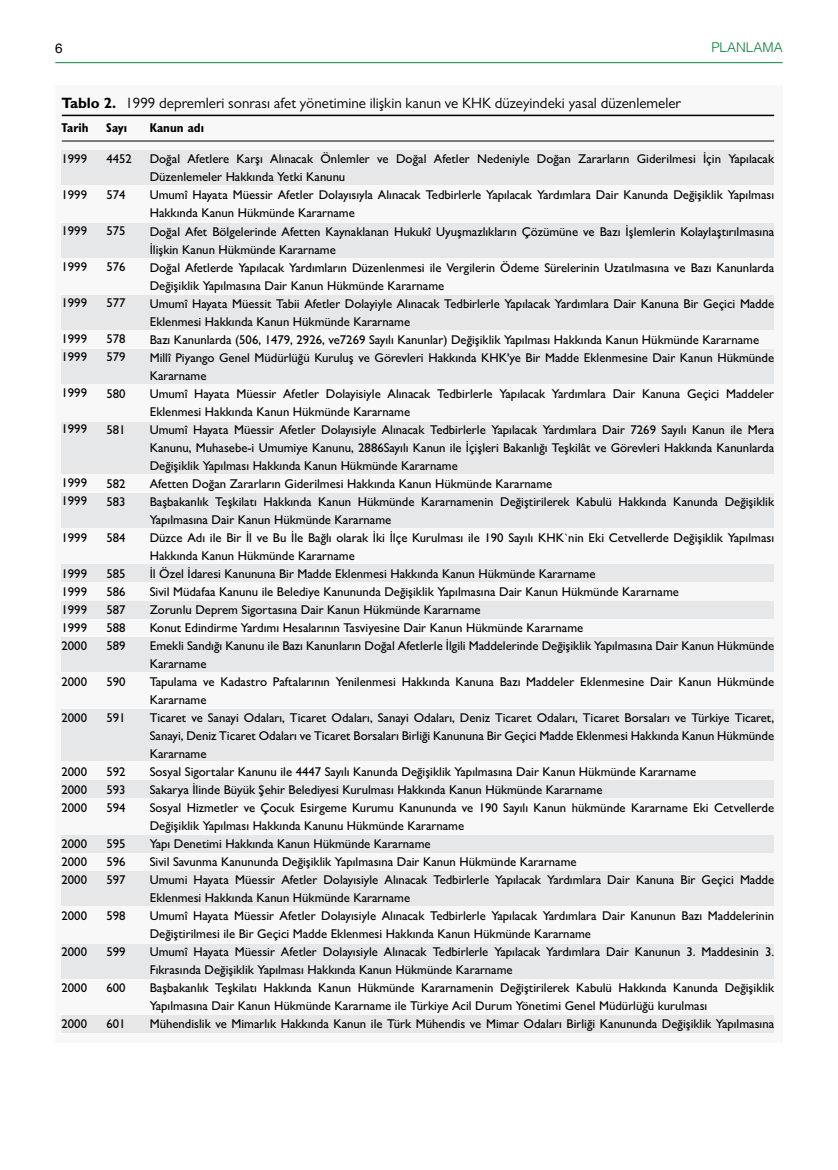
<style>
.page{position:relative;width:838px;height:1170px;background:#fff}
.page>*{position:absolute;margin:0;border:0;box-sizing:border-box;transform-origin:0 0}
.t1{font:15px "Gill Sans MT Pro";color:#000}
.t2{font:300 13.5px "Helvetica";color:#0f8140}
.t3{font:13.5px "Helvetica";color:#000}
.t4{font:500 12.75px/18px "Gill Sans MT Pro";color:#000;text-align:justify}
.t5{font:700 condensed 12.75px "Gill Sans MT Pro";color:#000}
.s1{font-weight:700}
</style>
<div class="page">
<hr style="left:55px;top:62px;width:727px;height:1px;background:#0f8140">
<div style="left:55px;top:85px;width:727px;height:957px;background:#f8f8f8"></div>
<div style="left:62px;top:150px;width:712px;height:34px;background:#e6e7e8"></div>
<div style="left:62px;top:223px;width:712px;height:34px;background:#e6e7e8"></div>
<div style="left:62px;top:295px;width:712px;height:34px;background:#e6e7e8"></div>
<div style="left:62px;top:349px;width:712px;height:34px;background:#e6e7e8"></div>
<div style="left:62px;top:493px;width:712px;height:34px;background:#e6e7e8"></div>
<div style="left:62px;top:565px;width:712px;height:17px;background:#e6e7e8"></div>
<div style="left:62px;top:601px;width:712px;height:17px;background:#e6e7e8"></div>
<div style="left:62px;top:637px;width:712px;height:34px;background:#e6e7e8"></div>
<div style="left:62px;top:781px;width:712px;height:17px;background:#e6e7e8"></div>
<div style="left:62px;top:835px;width:712px;height:17px;background:#e6e7e8"></div>
<div style="left:62px;top:871px;width:712px;height:34px;background:#e6e7e8"></div>
<div style="left:62px;top:944px;width:712px;height:34px;background:#e6e7e8"></div>
<div style="left:62px;top:1015px;width:712px;height:17px;background:#e6e7e8"></div>
<div style="left:62px;top:709px;width:712px;height:51px;background:#e6e7e8"></div>
<div style="left:62px;top:423px;width:712px;height:51px;background:#e6e7e8"></div>
<hr style="left:62px;top:115px;width:712px;height:1px;background:#000">
<hr style="left:62px;top:141px;width:712px;height:1px;background:#000">
<p class="t3" style="left:55px;top:37px;width:9px">6</p>
<p class="t2" style="left:711px;top:36px;width:73px">PLANLAMA</p>
<p class="t1" style="left:62px;top:94px;width:621px"><span class="s1">Tablo 2.</span> 1999 depremleri sonrası afet yönetimine ilişkin kanun ve KHK düzeyindeki yasal düzenlemeler</p>
<p class="t5" style="left:62px;top:120px;width:28px">Tarih</p>
<p class="t5" style="left:106px;top:120px;width:22px">Sayı</p>
<p class="t5" style="left:150px;top:120px;width:56px">Kanun adı</p>
<p class="t4" style="left:62px;top:150px;width:27px">1999</p>
<p class="t4" style="left:62px;top:186px;width:27px">1999</p>
<p class="t4" style="left:62px;top:222px;width:27px">1999</p>
<p class="t4" style="left:62px;top:258px;width:27px">1999</p>
<p class="t4" style="left:62px;top:294px;width:27px">1999</p>
<p class="t4" style="left:62px;top:330px;width:27px">1999<br>1999</p>
<p class="t4" style="left:62px;top:384px;width:27px">1999</p>
<p class="t4" style="left:62px;top:420px;width:27px">1999</p>
<p class="t4" style="left:62px;top:474px;width:27px">1999<br>1999</p>
<p class="t4" style="left:62px;top:528px;width:27px">1999</p>
<p class="t4" style="left:62px;top:564px;width:27px">1999<br>1999<br>1999<br>1999<br>2000</p>
<p class="t4" style="left:62px;top:672px;width:27px">2000</p>
<p class="t4" style="left:62px;top:708px;width:27px">2000</p>
<p class="t4" style="left:62px;top:762px;width:27px">2000<br>2000<br>2000</p>
<p class="t4" style="left:62px;top:834px;width:27px">2000<br>2000<br>2000</p>
<p class="t4" style="left:62px;top:906px;width:27px">2000</p>
<p class="t4" style="left:62px;top:942px;width:27px">2000</p>
<p class="t4" style="left:62px;top:978px;width:27px">2000</p>
<p class="t4" style="left:62px;top:1014px;width:27px">2000</p>
<p class="t4" style="left:106px;top:150px;width:27px">4452</p>
<p class="t4" style="left:106px;top:186px;width:21px">574</p>
<p class="t4" style="left:106px;top:222px;width:21px">575</p>
<p class="t4" style="left:106px;top:258px;width:21px">576</p>
<p class="t4" style="left:106px;top:294px;width:21px">577</p>
<p class="t4" style="left:106px;top:330px;width:21px">578<br>579</p>
<p class="t4" style="left:106px;top:384px;width:21px">580</p>
<p class="t4" style="left:106px;top:420px;width:21px">581</p>
<p class="t4" style="left:106px;top:474px;width:21px">582<br>583</p>
<p class="t4" style="left:106px;top:528px;width:21px">584</p>
<p class="t4" style="left:106px;top:564px;width:21px">585<br>586<br>587<br>588<br>589</p>
<p class="t4" style="left:106px;top:672px;width:21px">590</p>
<p class="t4" style="left:106px;top:708px;width:21px">591</p>
<p class="t4" style="left:106px;top:762px;width:21px">592<br>593<br>594</p>
<p class="t4" style="left:106px;top:834px;width:21px">595<br>596<br>597</p>
<p class="t4" style="left:106px;top:906px;width:21px">598</p>
<p class="t4" style="left:106px;top:942px;width:21px">599</p>
<p class="t4" style="left:106px;top:978px;width:21px">600</p>
<p class="t4" style="left:106px;top:1014px;width:21px">601</p>
<p class="t4" style="left:150px;top:150px;width:626px;text-align:left">Doğal Afetlere Karşı Alınacak Önlemler ve Doğal Afetler Nedeniyle Doğan Zararların Giderilmesi İçin Yapılacak Düzenlemeler Hakkında Yetki Kanunu<br>Umumî Hayata Müessir Afetler Dolayısıyla Alınacak Tedbirlerle Yapılacak Yardımlara Dair Kanunda Değişiklik Yapılması Hakkında Kanun Hükmünde Kararname<br>Doğal Afet Bölgelerinde Afetten Kaynaklanan Hukukî Uyuşmazlıkların Çözümüne ve Bazı İşlemlerin Kolaylaştırılmasına İlişkin Kanun Hükmünde Kararname<br>Doğal Afetlerde Yapılacak Yardımların Düzenlenmesi ile Vergilerin Ödeme Sürelerinin Uzatılmasına ve Bazı Kanunlarda Değişiklik Yapılmasına Dair Kanun Hükmünde Kararname<br>Umumî Hayata Müessit Tabii Afetler Dolayiyle Alınacak Tedbirlerle Yapılacak Yardımlara Dair Kanuna Bir Geçici Madde Eklenmesi Hakkında Kanun Hükmünde Kararname<br>Bazı Kanunlarda (506, 1479, 2926, ve7269 Sayılı Kanunlar) Değişiklik Yapılması Hakkında Kanun Hükmünde Kararname Millî Piyango Genel Müdürlüğü Kuruluş ve Görevleri Hakkında KHK'ye Bir Madde Eklenmesine Dair Kanun Hükmünde Kararname<br>Umumî Hayata Müessir Afetler Dolayisiyle Alınacak Tedbirlerle Yapılacak Yardımlara Dair Kanuna Geçici Maddeler Eklenmesi Hakkında Kanun Hükmünde Kararname<br>Umumî Hayata Müessir Afetler Dolayısiyle Alınacak Tedbirlerle Yapılacak Yardımlara Dair 7269 Sayılı Kanun ile Mera Kanunu, Muhasebe-i Umumiye Kanunu, 2886Sayılı Kanun ile İçişleri Bakanlığı Teşkilât ve Görevleri Hakkında Kanunlarda Değişiklik Yapılması Hakkında Kanun Hükmünde Kararname<br>Afetten Doğan Zararların Giderilmesi Hakkında Kanun Hükmünde Kararname<br>Başbakanlık Teşkilatı Hakkında Kanun Hükmünde Kararnamenin Değiştirilerek Kabulü Hakkında Kanunda Değişiklik Yapılmasına Dair Kanun Hükmünde Kararname<br>Düzce Adı ile Bir İl ve Bu İle Bağlı olarak İki İlçe Kurulması ile 190 Sayılı KHK`nin Eki Cetvellerde Değişiklik Yapılması Hakkında Kanun Hükmünde Kararname<br>İl Özel İdaresi Kanununa Bir Madde Eklenmesi Hakkında Kanun Hükmünde Kararname<br>Sivil Müdafaa Kanunu ile Belediye Kanununda Değişiklik Yapılmasına Dair Kanun Hükmünde Kararname<br>Zorunlu Deprem Sigortasına Dair Kanun Hükmünde Kararname<br>Konut Edindirme Yardımı Hesalarının Tasviyesine Dair Kanun Hükmünde Kararname<br>Emekli Sandığı Kanunu ile Bazı Kanunların Doğal Afetlerle İlgili Maddelerinde Değişiklik Yapılmasına Dair Kanun Hükmünde Kararname<br>Tapulama ve Kadastro Paftalarının Yenilenmesi Hakkında Kanuna Bazı Maddeler Eklenmesine Dair Kanun Hükmünde Kararname<br>Ticaret ve Sanayi Odaları, Ticaret Odaları, Sanayi Odaları, Deniz Ticaret Odaları, Ticaret Borsaları ve Türkiye Ticaret, Sanayi, Deniz Ticaret Odaları ve Ticaret Borsaları Birliği Kanununa Bir Geçici Madde Eklenmesi Hakkında Kanun Hükmünde Kararname<br>Sosyal Sigortalar Kanunu ile 4447 Sayılı Kanunda Değişiklik Yapılmasına Dair Kanun Hükmünde Kararname<br>Sakarya İlinde Büyük Şehir Belediyesi Kurulması Hakkında Kanun Hükmünde Kararname<br>Sosyal Hizmetler ve Çocuk Esirgeme Kurumu Kanununda ve 190 Sayılı Kanun hükmünde Kararname Eki Cetvellerde Değişiklik Yapılması Hakkında Kanunu Hükmünde Kararname<br>Yapı Denetimi Hakkında Kanun Hükmünde Kararname<br>Sivil Savunma Kanununda Değişiklik Yapılmasına Dair Kanun Hükmünde Kararname<br>Umumi Hayata Müessir Afetler Dolayısiyle Alınacak Tedbirlerle Yapılacak Yardımlara Dair Kanuna Bir Geçici Madde Eklenmesi Hakkında Kanun Hükmünde Kararname<br>Umumî Hayata Müessir Afetler Dolayısiyle Alınacak Tedbirlerle Yapılacak Yardımlara Dair Kanunun Bazı Maddelerinin Değiştirilmesi ile Bir Geçici Madde Eklenmesi Hakkında Kanun Hükmünde Kararname<br>Umumî Hayata Müessir Afetler Dolayısiyle Alınacak Tedbirlerle Yapılacak Yardımlara Dair Kanunun 3. Maddesinin 3.<br>Fıkrasında Değişiklik Yapılması Hakkında Kanun Hükmünde Kararname<br>Başbakanlık Teşkilatı Hakkında Kanun Hükmünde Kararnamenin Değiştirilerek Kabulü Hakkında Kanunda Değişiklik Yapılmasına Dair Kanun Hükmünde Kararname ile Türkiye Acil Durum Yönetimi Genel Müdürlüğü kurulması<br>Mühendislik ve Mimarlık Hakkında Kanun ile Türk Mühendis ve Mimar Odaları Birliği Kanununda Değişiklik Yapılmasına</p>
</div>
